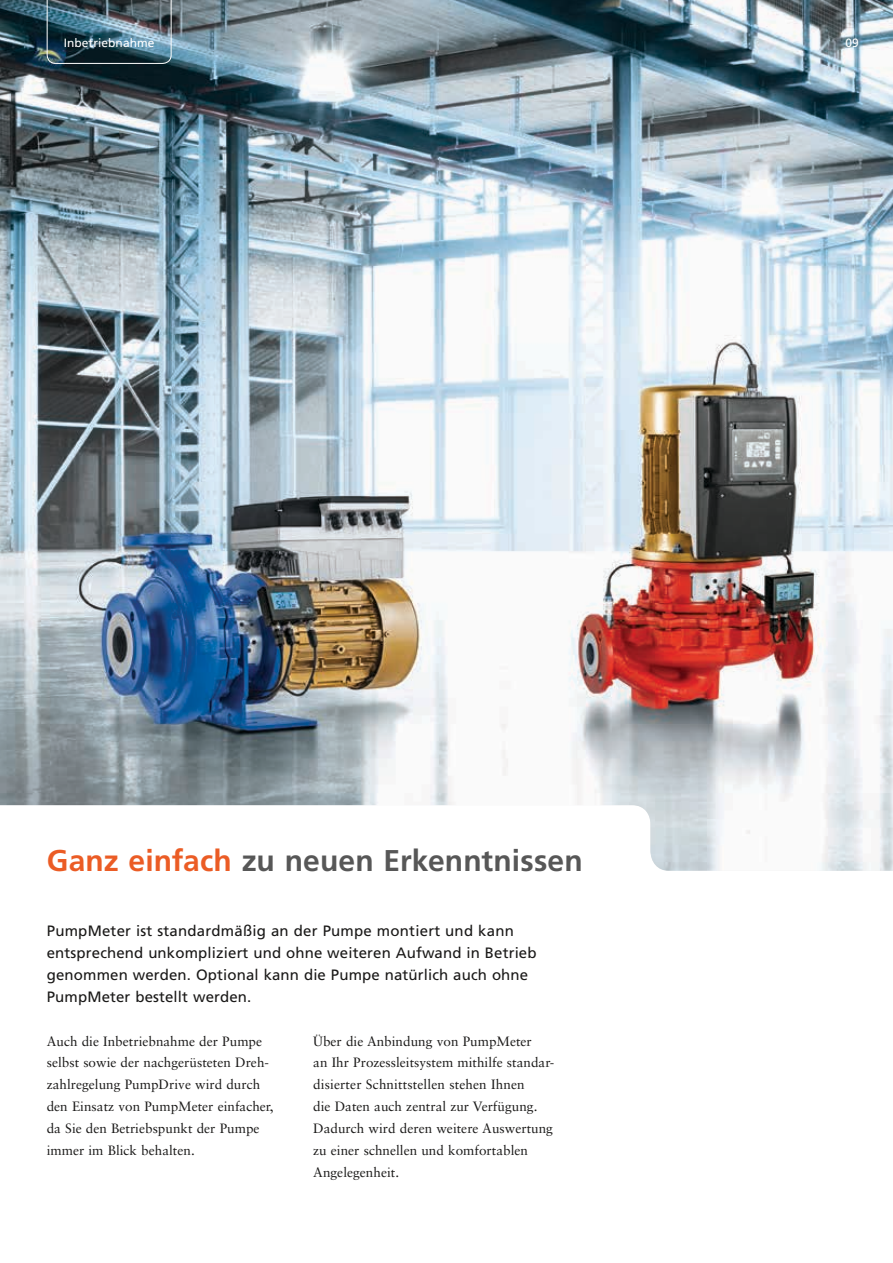
<style>
.page{position:relative;width:893px;height:1263px;background:#fff}
.page>*{position:absolute;margin:0;border:0;box-sizing:border-box;transform-origin:0 0}
.t1{font:700 30px "Frutiger LT Pro";letter-spacing:.005em;color:#575757}
.t2{font:15px/21.9px "Frutiger LT Pro";letter-spacing:.01em;color:#1a1918}
.t3{font:13.5px/21.9px "Sabon LT Std";color:#1a1918}
.t4{font:12px "Frutiger LT Pro";letter-spacing:.005em;color:#fff}
.s1{color:#eb5c25}
</style>
<div class="page">
<img style="left:0;top:0;width:893px;height:871px">
<img style="left:47px;top:0;width:124px;height:64px">
<p class="t4" style="left:64px;top:35px;width:92px">Inbetriebnahme</p>
<p class="t4" style="left:845px;top:36px;width:15px">09</p>
<h1 class="t1" style="left:47px;top:843px;width:537px"><span class="s1">Ganz einfach</span> zu neuen Erkenntnissen</h1>
<p class="t2" style="left:47px;top:920px;width:491px">PumpMeter ist standardmäßig an der Pumpe montiert und kann entsprechend unkompliziert und ohne weiteren Aufwand in Betrieb genommen werden. Optional kann die Pumpe natürlich auch ohne PumpMeter bestellt werden.</p>
<p class="t3" style="left:313px;top:1030px;width:243px">Über die Anbindung von PumpMeter<br>an Ihr Prozessleitsystem mithilfe standar&shy;disierter Schnittstellen stehen Ihnen<br>die Daten auch zentral zur Verfügung.<br>Dadurch wird deren weitere Auswertung zu einer schnellen und komfortablen Angelegenheit.</p>
<p class="t3" style="left:47px;top:1030px;width:228px">Auch die Inbetriebnahme der Pumpe selbst sowie der nachgerüsteten Dreh&shy;zahlregelung PumpDrive wird durch den Einsatz von PumpMeter einfacher, da Sie den Betriebspunkt der Pumpe immer im Blick behalten.</p>
</div>
